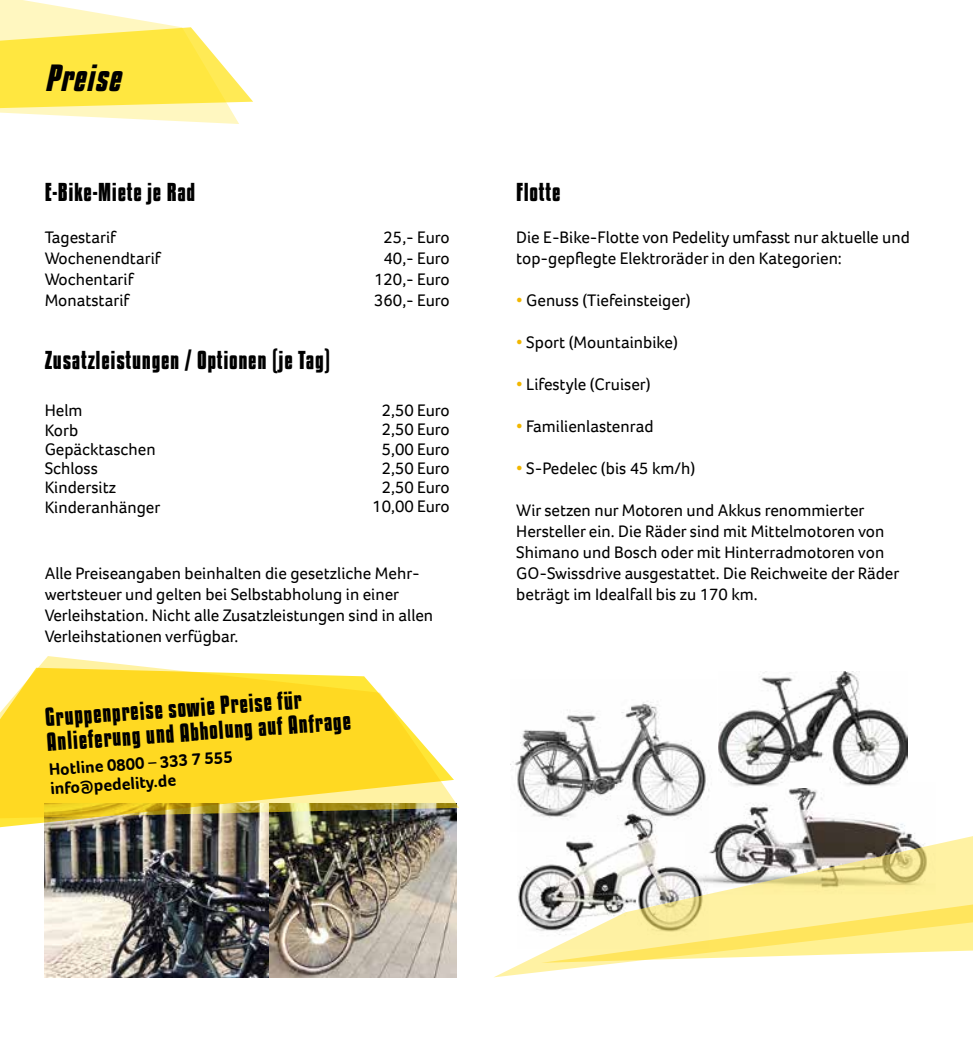
<style>
.page{position:relative;width:973px;height:1042px;background:#fff}
.page>*{position:absolute;margin:0;border:0;box-sizing:border-box;transform-origin:0 0}
.t1{font:italic 700 33.25px "Kenyan Coffee Rg";letter-spacing:.03em;color:#000}
.t2{font:700 22.75px/24.5px "Kenyan Coffee Rg";letter-spacing:.03em;color:#000}
.t3{font:17.15px/21px "Foco";color:#000}
.t4{font:700 17.15px/19.2px "Foco";color:#000}
.s1{color:#f2b700}
</style>
<div class="page">
<img style="left:45px;top:836px;width:224px;height:141px">
<svg style="left:0;top:0;width:253px;height:124px"></svg>
<img style="left:269px;top:820px;width:187px;height:157px">
<svg style="left:36px;top:656px;width:423px;height:164px"></svg>
<svg style="left:0;top:668px;width:454px;height:168px;background:#e8cd45"></svg>
<img style="left:740px;top:788px;width:146px;height:36px">
<img style="left:510px;top:701px;width:199px;height:97px">
<img style="left:518px;top:795px;width:190px;height:29px">
<img style="left:718px;top:672px;width:189px;height:114px">
<svg style="left:494px;top:824px;width:478px;height:153px"></svg>
<svg style="left:541px;top:902px;width:431px;height:61px;background:#f7ea9d"></svg>
<h1 class="t1" style="left:45px;top:58px;width:77px">Preise</h1>
<h2 class="t2" style="left:45px;top:180px;width:152px">E-Bike-Miete je Rad</h2>
<p class="t3" style="left:45px;top:227px;width:117px">Tagestarif<br>Wochenendtarif<br>Wochentarif<br>Monatstarif</p>
<p class="t3" style="left:374px;top:227px;width:77px;text-align:center">25,- Euro<br>40,- Euro<br>120,- Euro<br>360,- Euro</p>
<h2 class="t2" style="left:45px;top:348px;width:287px">Zusatzleistungen / Optionen (je Tag)</h2>
<p class="t3" style="left:45px;top:401px;width:117px;line-height:19.2px">Helm<br>Korb<br>Gepäcktaschen<br>Schloss<br>Kindersitz<br>Kinderanhänger</p>
<p class="t3" style="left:372px;top:401px;width:79px;line-height:19.2px;text-align:center">2,50 Euro<br>2,50 Euro<br>5,00 Euro<br>2,50 Euro<br>2,50 Euro<br>10,00 Euro</p>
<p class="t3" style="left:45px;top:562px;width:390px">Alle Preiseangaben beinhalten die gesetzliche Mehr&shy;wertsteuer und gelten bei Selbstabholung in einer Verleihstation. Nicht alle Zusatzleistungen sind in allen Verleihstationen verfügbar.</p>
<h2 class="t2" style="left:44px;top:705px;width:306px;rotate:-4deg">Gruppenpreise sowie Preise für<br>Anlieferung und Abholung auf Anfrage</h2>
<p class="t4" style="left:48px;top:760px;width:186px;rotate:-4deg">Hotline 0800 – 333 7 555 info@pedelity.de</p>
<h2 class="t2" style="left:516px;top:180px;width:46px">Flotte</h2>
<p class="t3" style="left:516px;top:227px;width:395px">Die E-Bike-Flotte von Pedelity umfasst nur aktuelle und top-gepflegte Elektroräder in den Kategorien:</p>
<p class="t3" style="left:516px;top:290px;width:176px"><span class="s1">•</span> Genuss (Tiefeinsteiger)</p>
<p class="t3" style="left:516px;top:332px;width:163px"><span class="s1">•</span> Sport (Mountainbike)</p>
<p class="t3" style="left:516px;top:374px;width:136px"><span class="s1">•</span> Lifestyle (Cruiser)</p>
<p class="t3" style="left:516px;top:416px;width:139px"><span class="s1">•</span> Familienlastenrad</p>
<p class="t3" style="left:516px;top:458px;width:180px"><span class="s1">•</span> S-Pedelec (bis 45 km/h)</p>
<p class="t3" style="left:516px;top:500px;width:384px">Wir setzen nur Motoren und Akkus renommierter Hersteller ein. Die Räder sind mit Mittelmotoren von Shimano und Bosch oder mit Hinterradmotoren von GO-Swissdrive ausgestattet. Die Reichweite der Räder beträgt im Idealfall bis zu 170 km.</p>
</div>
